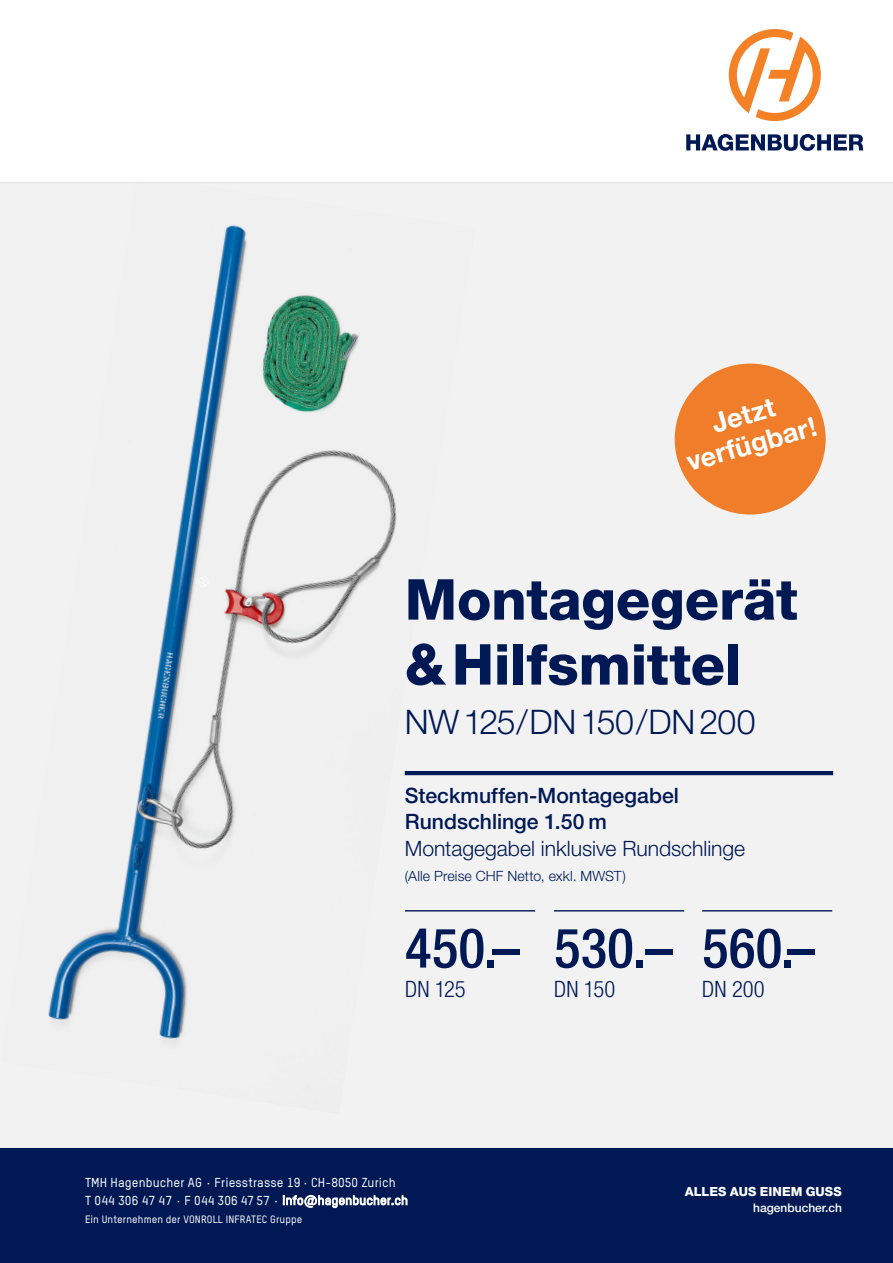
<style>
.page{position:relative;width:893px;height:1263px;background:#fff}
.page>*{position:absolute;margin:0;border:0;box-sizing:border-box;transform-origin:0 0}
.t1{font:800 56.55px/64.9px "Helvetica Neue LT Pro";letter-spacing:-.005em;color:#001954}
.t2{font:500 condensed 55.05px "Helvetica Neue LT Pro";letter-spacing:.005em;color:#001954}
.t3{font:300 33.9px "Helvetica Neue LT Pro";letter-spacing:-.005em;color:#001954}
.t4{font:700 27px/30px "Helvetica Neue LT Pro";color:#fff;text-align:center}
.t5{font:300 condensed 22.65px "Helvetica Neue LT Pro";letter-spacing:.005em;color:#001954}
.t6{font:500 21.15px/25.3px "Helvetica Neue LT Pro";color:#001954}
.t7{font:300 21.15px "Helvetica Neue LT Pro";color:#001954}
.t8{font:300 14.1px "Helvetica Neue LT Pro";letter-spacing:.005em;color:#001954}
.t9{font:13.5px "Nimbus San Nov Hea";color:#fff}
.t10{font:500 12.75px/18px "TSTARHB";letter-spacing:.01em;color:#fff}
.t11{font:500 12px "Helvetica Neue LT Pro";color:#fff}
.t12{font:500 10.5px "TSTARHB";letter-spacing:.01em;color:#fff}
</style>
<div class="page">
<div style="left:0;top:182px;width:893px;height:966px;background:#f2f2f3"></div>
<img style="left:1px;top:182px;width:474px;height:932px">
<svg style="left:686px;top:134px;width:177px;height:17px"></svg>
<svg style="left:729px;top:29px;width:92px;height:92px"></svg>
<svg style="left:198px;top:576px;width:11px;height:11px"></svg>
<hr style="left:405px;top:771px;width:428px;height:4px;background:#001954">
<div style="left:675px;top:364px;width:151px;height:150px;background:#f07d29;border-radius:50%"></div>
<div style="left:0;top:1149px;width:893px;height:114px;background:#001954"></div>
<hr style="left:702px;top:910px;width:130px;height:1px;background:#001954">
<hr style="left:554px;top:910px;width:130px;height:1px;background:#001954">
<hr style="left:405px;top:910px;width:130px;height:1px;background:#001954">
<h3 class="t4" style="left:675px;top:418px;width:136px;rotate:-16deg">Jetzt verfügbar!</h3>
<h1 class="t1" style="left:405px;top:567px;width:395px">Montagegerät &amp; Hilfsmittel</h1>
<h3 class="t3" style="left:405px;top:701px;width:352px">NW125/DN150/DN200</h3>
<h3 class="t6" style="left:405px;top:783px;width:276px">Steckmuffen-Montagegabel<br>Rundschlinge 1.50 m</h3>
<h3 class="t7" style="left:405px;top:835px;width:342px">Montagegabel inklusive Rundschlinge</h3>
<p class="t8" style="left:405px;top:867px;width:223px">(Alle Preise CHF Netto, exkl. MWST)</p>
<h2 class="t2" style="left:405px;top:915px;width:116px">450.–</h2>
<h3 class="t5" style="left:405px;top:976px;width:62px">DN 125</h3>
<h2 class="t2" style="left:554px;top:915px;width:121px">530.–</h2>
<h3 class="t5" style="left:554px;top:976px;width:63px">DN 150</h3>
<h2 class="t2" style="left:702px;top:915px;width:114px">560.–</h2>
<h3 class="t5" style="left:702px;top:976px;width:64px">DN 200</h3>
<p class="t10" style="left:85px;top:1173px;width:324px">TMH Hagenbucher AG · Friesstrasse 19 · CH-8050 Zurich<br>T 044 306 47 47 · F 044 306 47 57 · info@hagenbucher.ch</p>
<p class="t12" style="left:85px;top:1212px;width:219px">Ein Unternehmen der VONROLL INFRATEC Gruppe</p>
<p class="t9" style="left:685px;top:1182px;width:159px">ALLES AUS EINEM GUSS</p>
<p class="t11" style="left:753px;top:1200px;width:90px">hagenbucher.ch</p>
</div>
